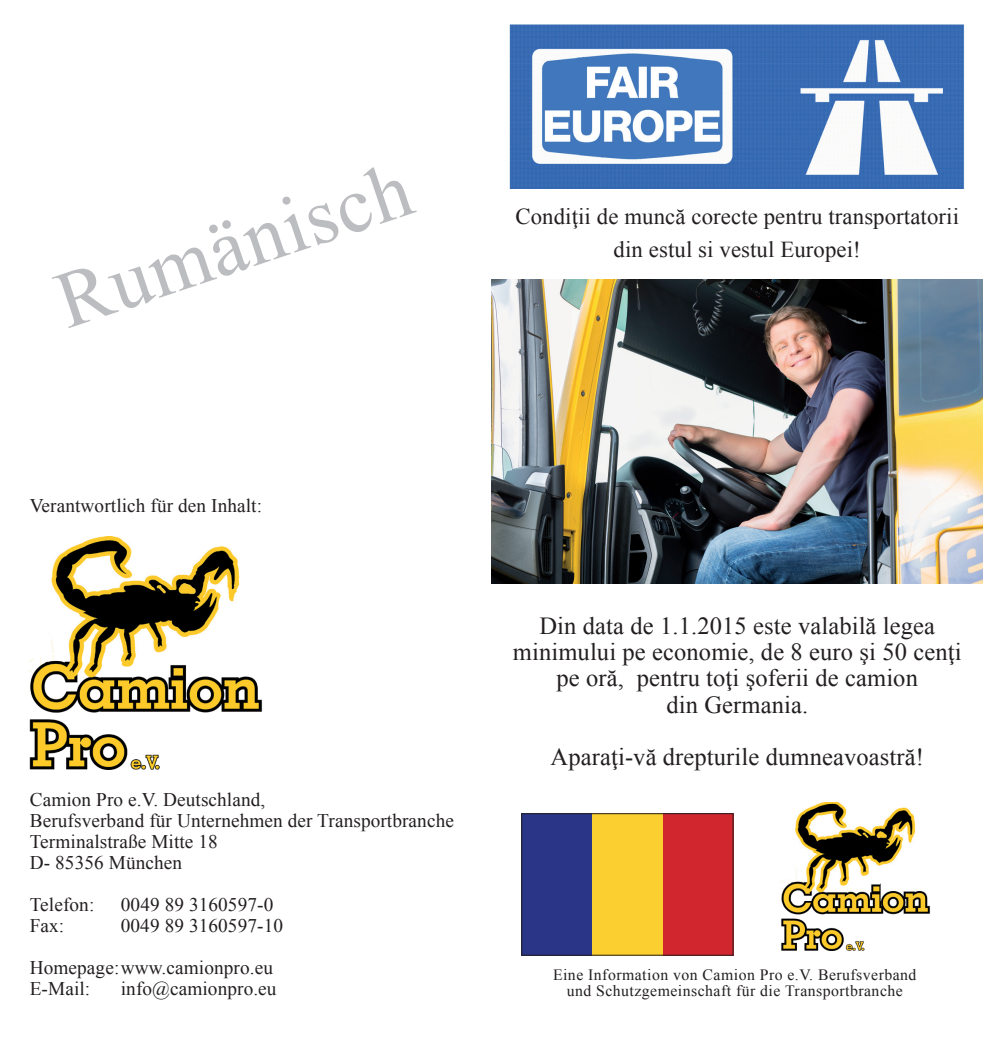
<style>
.page{position:relative;width:983px;height:1042px;background:#fff}
.page>*{position:absolute;margin:0;border:0;box-sizing:border-box;transform-origin:0 0}
.t1{font:80.5px "Times New Roman";color:#bcbdc0}
.t2{font:24.5px/26.2px "Times New Roman";letter-spacing:.005em;color:#231f20;text-align:center}
.t3{font:22.75px/33.2px "Times New Roman";letter-spacing:.005em;color:#231f20;text-align:center}
.t4{font:19.25px/21px "Times New Roman";letter-spacing:.005em;color:#231f20}
.t5{font:15.75px/15.8px "Times New Roman";letter-spacing:.03em;color:#231f20;text-align:center}
</style>
<div class="page">
<img style="left:509px;top:25px;width:455px;height:163px">
<div style="left:521px;top:813px;width:70px;height:142px;background:#2a3587"></div>
<div style="left:591px;top:813px;width:72px;height:142px;background:#fbcf30"></div>
<div style="left:663px;top:813px;width:70px;height:142px;background:#d2262f"></div>
<div style="left:521px;top:813px;width:212px;height:142px;border:1px solid #231f20"></div>
<img style="left:781px;top:802px;width:150px;height:149px">
<img style="left:29px;top:537px;width:233px;height:232px">
<img style="left:491px;top:279px;width:491px;height:304px">
<h1 class="t1" style="left:42px;top:250px;width:370px;rotate:-18deg">Rumänisch</h1>
<p class="t3" style="left:515px;top:200px;width:445px">Condiţii de muncă corecte pentru transportatorii din estul si vestul Europei!</p>
<p class="t4" style="left:30px;top:495px;width:234px">Verantwortlich für den Inhalt:</p>
<p class="t4" style="left:30px;top:789px;width:425px">Camion Pro e.V. Deutschland,<br>Berufsverband für Unternehmen der Transportbranche<br>Terminalstraße Mitte 18<br>D- 85356 München</p>
<p class="t4" style="left:30px;top:894px;width:66px">Telefon:</p>
<p class="t4" style="left:121px;top:894px;width:154px">0049 89 3160597-0</p>
<p class="t4" style="left:30px;top:915px;width:36px">Fax:</p>
<p class="t4" style="left:30px;top:904px;width:255px;line-height:42px;text-indent:91px">0049 89 3160597-10<br>Homepage: www.camionpro.eu</p>
<p class="t4" style="left:30px;top:978px;width:62px">E-Mail:</p>
<p class="t4" style="left:121px;top:978px;width:157px">info@camionpro.eu</p>
<p class="t2" style="left:513px;top:612px;width:450px">Din data de 1.1.2015 este valabilă legea minimului pe economie, de 8 euro şi 50 cenţi pe oră, pentru toţi şoferii de camion<br>din Germania.</p>
<p class="t2" style="left:550px;top:743px;width:375px">Aparaţi-vă drepturile dumneavoastră!</p>
<p class="t5" style="left:553px;top:966px;width:365px">Eine Information von Camion Pro e.V. Berufsverband und Schutzgemeinschaft für die Transportbranche</p>
</div>
